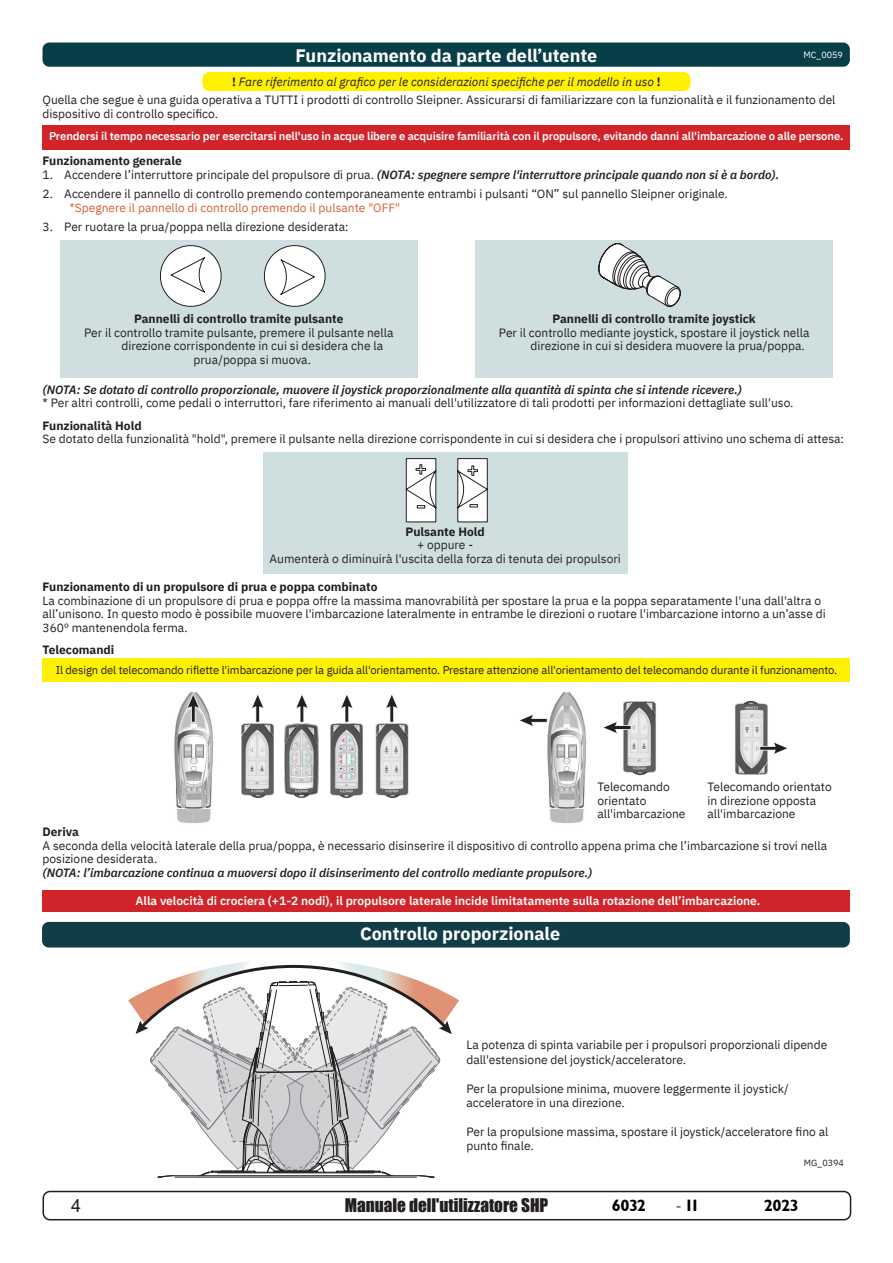
<style>
.page{position:relative;width:893px;height:1263px;background:#fff}
.page>*{position:absolute;margin:0;border:0;box-sizing:border-box;transform-origin:0 0}
.t1{font:700 18px "IBM Plex Sans";color:#fff}
.t2{font:18px "Arial";color:#231f20}
.t3{font:17.25px "Impact";color:#231f20}
.t4{font:16.5px "Garrison Sans BOLD";letter-spacing:-.04em;color:#000}
.t5{font:12px/13.5px "IBM Plex Sans";color:#231f20}
.t6{font:italic 600 12px "IBM Plex Sans";color:#231f20}
.t7{font:600 12px "IBM Plex Sans";color:#fff}
.t8{font:700 12px "IBM Plex Sans";color:#231f20}
.t9{font:italic 12px "IBM Plex Sans";color:#231f20}
.t10{font:11.25px "IBM Plex Sans";letter-spacing:-.01em;color:#231f20}
.t11{font:600 11.25px "IBM Plex Sans";letter-spacing:-.01em;color:#fff}
.t12{font:9px "IBM Plex Sans";color:#fff}
.t13{font:9px "IBM Plex Sans";color:#231f20}
.s1{font-weight:700;font-style:normal}
.s2{font-weight:400;font-style:normal}
.s3{color:#d46237}
.s4{font-weight:600;font-style:italic}
.s5{font-weight:700}
.s6{font-family:"Minion Pro";font-size:18px;color:#231f20}
</style>
<div class="page">
<div style="left:43px;top:1191px;width:808px;height:29px;border:2px solid #231f20;border-radius:7px"></div>
<div style="left:43px;top:891px;width:807px;height:21px;background:#d1232a"></div>
<div style="left:43px;top:126px;width:807px;height:24px;background:#d1232a"></div>
<div style="left:43px;top:659px;width:807px;height:23px;background:#fff101"></div>
<div style="left:43px;top:43px;width:807px;height:24px;background:#083e48;border-radius:7px"></div>
<div style="left:263px;top:453px;width:364px;height:121px;background:#cfdfdf"></div>
<div style="left:60px;top:240px;width:357px;height:138px;background:#cfdfdf"></div>
<div style="left:476px;top:240px;width:357px;height:138px;background:#cfdfdf"></div>
<div style="left:202px;top:72px;width:488px;height:19px;background:#fff101;border-radius:7px"></div>
<svg style="left:598px;top:243px;width:83px;height:64px"></svg>
<svg style="left:160px;top:245px;width:62px;height:62px"></svg>
<svg style="left:264px;top:245px;width:62px;height:62px"></svg>
<svg style="left:405px;top:458px;width:83px;height:65px"></svg>
<img style="left:174px;top:691px;width:40px;height:133px">
<img style="left:547px;top:691px;width:40px;height:133px">
<img style="left:241px;top:722px;width:107px;height:77px">
<img style="left:623px;top:701px;width:33px;height:75px">
<img style="left:735px;top:700px;width:33px;height:75px">
<img style="left:348px;top:722px;width:61px;height:77px">
<svg style="left:252px;top:694px;width:12px;height:28px"></svg>
<svg style="left:519px;top:714px;width:29px;height:13px"></svg>
<svg style="left:604px;top:721px;width:27px;height:13px"></svg>
<svg style="left:759px;top:742px;width:29px;height:12px"></svg>
<svg style="left:296px;top:694px;width:12px;height:28px"></svg>
<svg style="left:341px;top:694px;width:12px;height:28px"></svg>
<svg style="left:386px;top:694px;width:12px;height:28px"></svg>
<svg style="left:187px;top:694px;width:13px;height:28px"></svg>
<div style="left:42px;top:922px;width:808px;height:25px;background:#113d47;border-radius:7px"></div>
<svg style="left:128px;top:961px;width:331px;height:217px"></svg>
<p class="t1" style="left:296px;top:41px;width:303px">Funzionamento da parte dell’utente</p>
<p class="t9" style="left:232px;top:73px;width:430px"><span class="s1">!</span> Fare riferimento al grafico per le considerazioni specifiche per il modello in uso <span class="s1">!</span></p>
<p class="t12" style="left:803px;top:48px;width:41px">MC_0059</p>
<p class="t5" style="left:43px;top:92px;width:794px">Quella che segue è una guida operativa a TUTTI i prodotti di controllo Sleipner. Assicurarsi di familiarizzare con la funzionalità e il funzionamento del dispositivo di controllo specifico.</p>
<p class="t11" style="left:49px;top:127px;width:796px">Prendersi il tempo necessario per esercitarsi nell'uso in acque libere e acquisire familiarità con il propulsore, evitando danni all'imbarcazione o alle persone.</p>
<p class="t8" style="left:43px;top:152px;width:141px">Funzionamento generale</p>
<p class="t6" style="left:43px;top:165px;width:738px"><span class="s2">1. Accendere l’interruttore principale del propulsore di prua.</span> (NOTA: spegnere sempre l'interruttore principale quando non si è a bordo).</p>
<p class="t5" style="left:70px;top:186px;width:660px;text-indent:-27px">2. Accendere il pannello di controllo premendo contemporaneamente entrambi i pulsanti “ON” sul pannello Sleipner originale. <span class="s3">*Spegnere il pannello di controllo premendo il pulsante "OFF"</span></p>
<p class="t5" style="left:43px;top:219px;width:308px">3. Per ruotare la prua/poppa nella direzione desiderata:</p>
<p class="t8" style="left:552px;top:309px;width:205px">Pannelli di controllo tramite joystick</p>
<p class="t5" style="left:499px;top:325px;width:312px">Per il controllo mediante joystick, spostare il joystick nella</p>
<p class="t5" style="left:530px;top:338px;width:276px">direzione in cui si desidera muovere la prua/poppa.</p>
<p class="t5" style="left:43px;top:381px;width:752px"><span class="s4">(NOTA: Se dotato di controllo proporzionale, muovere il joystick proporzionalmente alla quantità di spinta che si intende ricevere.)<br></span>* Per altri controlli, come pedali o interruttori, fare riferimento ai manuali dell'utilizzatore di tali prodotti per informazioni dettagliate sull'uso.</p>
<p class="t5" style="left:43px;top:417px;width:803px"><span class="s5">Funzionalità Hold<br></span>Se dotato della funzionalità "hold", premere il pulsante nella direzione corrispondente in cui si desidera che i propulsori attivino uno schema di attesa:</p>
<p class="t8" style="left:134px;top:309px;width:211px">Pannelli di controllo tramite pulsante</p>
<p class="t5" style="left:84px;top:325px;width:311px">Per il controllo tramite pulsante, premere il pulsante nella</p>
<p class="t5" style="left:121px;top:338px;width:263px">direzione corrispondente in cui si desidera che la</p>
<p class="t5" style="left:194px;top:352px;width:119px">prua/poppa si muova.</p>
<p class="t5" style="left:269px;top:524px;width:353px;text-align:center"><span class="s5">Pulsante Hold<br></span>+ oppure -<br>Aumenterà o diminuirà l'uscita della forza di tenuta dei propulsori</p>
<p class="t5" style="left:43px;top:579px;width:785px"><span class="s5">Funzionamento di un propulsore di prua e poppa combinato<br></span>La combinazione di un propulsore di prua e poppa offre la massima manovrabilità per spostare la prua e la poppa separatamente l'una dall'altra o all’unisono. In questo modo è possibile muovere l'imbarcazione lateralmente in entrambe le direzioni o ruotare l'imbarcazione intorno a un’asse di 360º mantenendola ferma.</p>
<p class="t8" style="left:43px;top:640px;width:73px">Telecomandi</p>
<p class="t10" style="left:56px;top:661px;width:783px">Il design del telecomando riflette l'imbarcazione per la guida all'orientamento. Prestare attenzione all'orientamento del telecomando durante il funzionamento.</p>
<p class="t5" style="left:597px;top:779px;width:90px">Telecomando orientato all'imbarcazione</p>
<p class="t5" style="left:707px;top:779px;width:126px">Telecomando orientato in direzione opposta all'imbarcazione</p>
<p class="t5" style="left:43px;top:824px;width:786px"><span class="s5">Deriva<br></span>A seconda della velocità laterale della prua/poppa, è necessario disinserire il dispositivo di controllo appena prima che l’imbarcazione si trovi nella posizione desiderata.<br><span class="s4">(NOTA: l’imbarcazione continua a muoversi dopo il disinserimento del controllo mediante propulsore.)</span></p>
<p class="t7" style="left:135px;top:891px;width:626px">Alla velocità di crociera (+1-2 nodi), il propulsore laterale incide limitatamente sulla rotazione dell’imbarcazione.</p>
<p class="t1" style="left:360px;top:920px;width:202px">Controllo proporzionale</p>
<p class="t5" style="left:466px;top:1037px;width:362px;line-height:14.4px">La potenza di spinta variabile per i propulsori proporzionali dipende dall'estensione del joystick/acceleratore.</p>
<p class="t5" style="left:466px;top:1080px;width:324px;line-height:14.4px">Per la propulsione minima, muovere leggermente il joystick/ acceleratore in una direzione.</p>
<p class="t5" style="left:466px;top:1123px;width:364px;line-height:14.4px">Per la propulsione massima, spostare il joystick/acceleratore fino al punto finale.</p>
<p class="t13" style="left:804px;top:1156px;width:42px">MG_0394</p>
<h1 class="t2" style="left:71px;top:1193px;width:12px">4</h1>
<h2 class="t3" style="left:345px;top:1192px;width:205px">Manuale dell'utilizzatore SHP</h2>
<h3 class="t4" style="left:612px;top:1196px;width:36px">6032</h3>
<h3 class="t4" style="left:675px;top:1196px;width:26px"><span class="s6">-</span> 11</h3>
<h3 class="t4" style="left:764px;top:1196px;width:37px">2023</h3>
</div>
